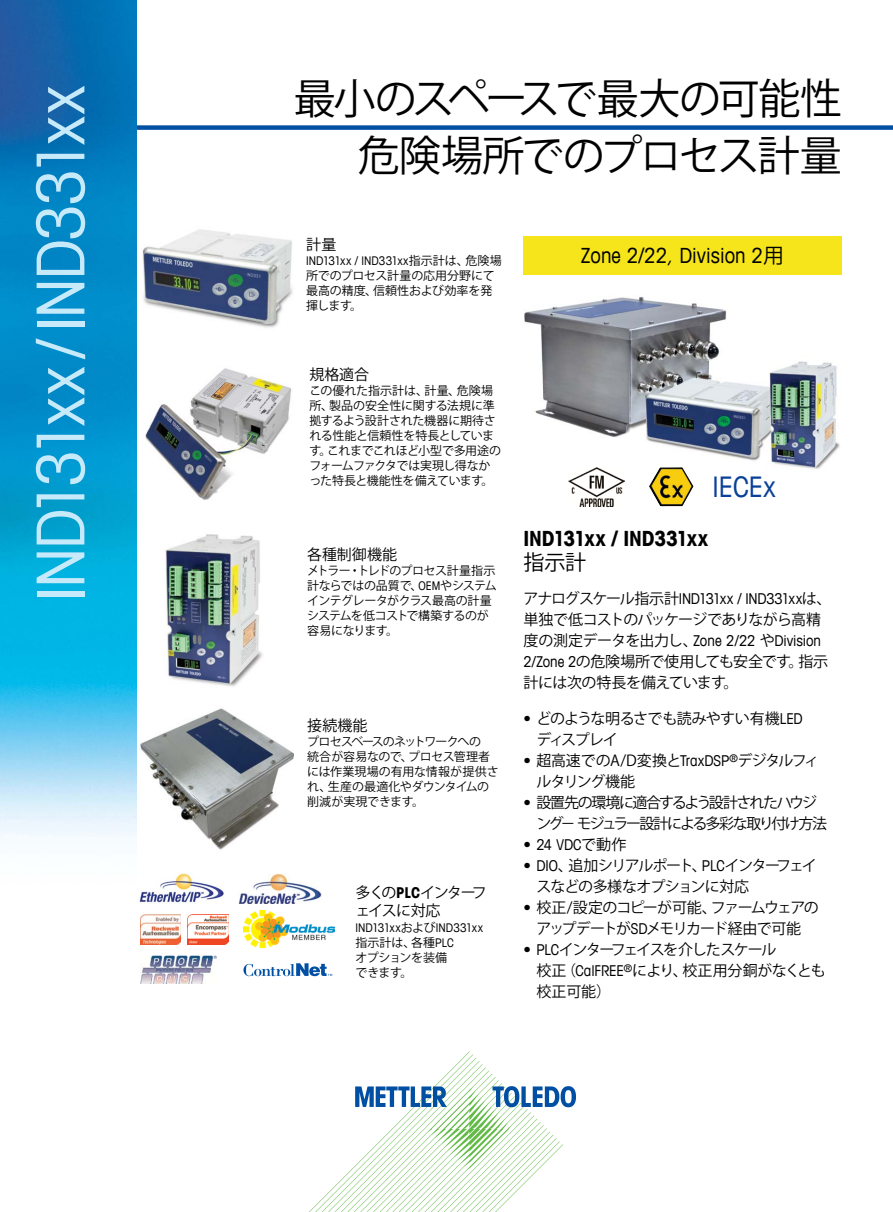
<style>
.page{position:relative;width:893px;height:1212px;background:#fff}
.page>*{position:absolute;margin:0;border:0;box-sizing:border-box;transform-origin:0 0}
.t1{font:condensed 66px "Avant Garde Com";letter-spacing:-.025em;color:#c7eafb}
.t2{font:42px/57px "Koz Go Pr 6 N";letter-spacing:-.05em;color:#000;text-align:right}
.t3{font:condensed 28.5px "Avant Garde Com";color:#094197}
.t4{font:condensed 21px "Avant Garde Com";color:#000}
.t5{font:700 condensed 21px "Avant Garde Com";letter-spacing:-.01em;color:#000}
.t6{font:21px "Koz Go Pr 6 N";color:#000}
.t7{font:15px/21px "Koz Go Pr 6 N";letter-spacing:-.07em;color:#000}
.t8{font:condensed 15px "Avant Garde Com";letter-spacing:-.01em;color:#000}
.t9{font:15px/21px "Koz Go Pr 6 N";letter-spacing:-.11em;color:#000}
.t10{font:15px/21px "Koz Go Pr 6 N";letter-spacing:-.095em;color:#000;text-align:center}
.t11{font:15px/21px "Koz Go Pr 6 N";letter-spacing:-.025em;color:#000}
.t12{font:15px/21px "Koz Go Pr 6 N";letter-spacing:-.04em;color:#000}
.t13{font:15px/18px "Koz Go Pr 6 N";letter-spacing:-.09em;color:#000}
.t14{font:12px/15px "Koz Go Pr 6 N";letter-spacing:-.03em;color:#000}
.t15{font:condensed 12px "Avant Garde Com";color:#000}
.t16{font:12px/15px "Koz Go Pr 6 N";letter-spacing:-.01em;color:#000}
.s1{font-family:"Koz Go Pr 6 N";font-stretch:normal}
.s2{font-family:"Avant Garde Com";font-stretch:condensed}
.s3{font-family:"Avant Garde Com";font-weight:700;font-stretch:condensed}
</style>
<div class="page">
<div style="left:115px;top:125px;width:778px;height:5px;background:#004fa3"></div>
<img style="left:0;top:0;width:136px;height:837px">
<svg style="left:309px;top:1051px;width:267px;height:161px"></svg>
<div style="left:524px;top:236px;width:318px;height:39px;background:#f6e51a"></div>
<img style="left:524px;top:296px;width:316px;height:173px">
<img style="left:569px;top:467px;width:55px;height:39px">
<img style="left:649px;top:467px;width:44px;height:39px">
<img style="left:140px;top:955px;width:76px;height:29px">
<img style="left:188px;top:914px;width:41px;height:30px">
<img style="left:140px;top:914px;width:41px;height:30px">
<img style="left:238px;top:873px;width:84px;height:30px">
<img style="left:139px;top:873px;width:85px;height:30px">
<img style="left:243px;top:911px;width:92px;height:37px">
<svg style="left:243px;top:963px;width:89px;height:13px"></svg>
<img style="left:165px;top:534px;width:98px;height:153px">
<img style="left:145px;top:368px;width:147px;height:132px">
<img style="left:138px;top:229px;width:155px;height:99px">
<img style="left:140px;top:708px;width:153px;height:142px">
<h1 class="t1" style="left:20px;top:601px;width:517px;rotate:-90deg">IND131xx /IND331xx</h1>
<h2 class="t2" style="left:294px;top:71px;width:550px">最小のスペースで最大の可能性危険場所でのプロセス計量</h2>
<p class="t7" style="left:306px;top:234px;width:32px">計量</p>
<p class="t15" style="left:306px;top:253px;width:197px">IND131xx / IND331xx<span class="s1">指示計は、危険場</span></p>
<p class="t16" style="left:306px;top:268px;width:190px">所でのプロセス計量の応用分野にて最高の精度、信頼性および効率を発揮します。</p>
<p class="t7" style="left:309px;top:364px;width:61px">規格適合</p>
<p class="t14" style="left:309px;top:383px;width:193px">この優れた指示計は、計量、危険場所、製品の安全性に関する法規に準拠するよう設計された機器に期待される性能と信頼性を特長としています。これまでこれほど小型で多用途のフォームファクタでは実現し得なかった特長と機能性を備えています。</p>
<p class="t7" style="left:307px;top:545px;width:91px">各種制御機能</p>
<p class="t14" style="left:307px;top:564px;width:191px">メトラー・トレドのプロセス計量指示計ならではの品質で、<span class="s2">OEM</span>やシステムインテグレータがクラス最高の計量システムを低コストで構築するのが容易になります。</p>
<p class="t7" style="left:307px;top:715px;width:62px">接続機能</p>
<p class="t14" style="left:307px;top:734px;width:193px">プロセスベースのネットワークへの<br>統合が容易なので、プロセス管理者には作業現場の有用な情報が提供され、生産の最適化やダウンタイムの削減が実現できます。</p>
<p class="t13" style="left:355px;top:883px;width:133px">多くの<span class="s3">PLC</span>インターフェイスに対応</p>
<p class="t15" style="left:355px;top:920px;width:129px">IND131xx<span class="s1">および</span>IND331xx</p>
<p class="t14" style="left:355px;top:935px;width:100px">指示計は、各種<span class="s2">PLC</span>オプションを装備できます。</p>
<h3 class="t4" style="left:581px;top:243px;width:205px">Zone 2/22, Division 2<span class="s1">用</span></h3>
<h3 class="t3" style="left:712px;top:469px;width:65px">IECEx</h3>
<h3 class="t5" style="left:524px;top:525px;width:186px">IND131xx / IND331xx</h3>
<h3 class="t6" style="left:524px;top:550px;width:64px">指示計</h3>
<p class="t8" style="left:524px;top:589px;width:309px"><span class="s1">アナログスケール指示計</span>IND131xx / IND331xx<span class="s1">は、</span></p>
<p class="t7" style="left:524px;top:609px;width:299px">単独で低コストのパッケージでありながら高精</p>
<p class="t8" style="left:524px;top:631px;width:299px"><span class="s1">度の測定データを出力し、</span>Zone 2/22 <span class="s1">や</span>Division</p>
<p class="t11" style="left:524px;top:651px;width:306px"><span class="s2">2/Zone 2</span>の危険場所で使用しても安全です。指示計には次の特長を備えています。</p>
<p class="t7" style="left:536px;top:708px;width:268px;text-indent:-13px"><span class="s2">•</span> どのような明るさでも読みやすい有機<span class="s2">LED</span>ディスプレイ</p>
<p class="t12" style="left:536px;top:750px;width:284px;text-indent:-13px"><span class="s2">•</span> 超高速でのA/D変換と<span class="s2">TraxDSP</span><sup>®</sup>デジタルフィルタリング機能</p>
<p class="t9" style="left:536px;top:792px;width:292px;text-indent:-13px"><span class="s2">•</span> 設置先の環境に適合するよう設計されたハウジング− モジュラー設計による多彩な取り付け方法</p>
<p class="t8" style="left:524px;top:835px;width:104px">• 24 VDC<span class="s1">で動作</span></p>
<p class="t7" style="left:536px;top:855px;width:282px;text-indent:-13px"><span class="s2">• DIO</span>、追加シリアルポート、<span class="s2">PLC</span>インターフェイスなどの多様なオプションに対応</p>
<p class="t10" style="left:524px;top:897px;width:297px"><span class="s2">•</span> 校正/設定のコピーが可能、ファームウェアのアップデートが<span class="s2">SD</span>メモリカード経由で可能</p>
<p class="t7" style="left:536px;top:939px;width:291px;text-indent:-13px"><span class="s2">• PLC</span>インターフェイスを介したスケール<br>校正（<span class="s2">CalFREE</span><sup>®</sup>により、校正用分銅がなくとも校正可能）</p>
</div>
